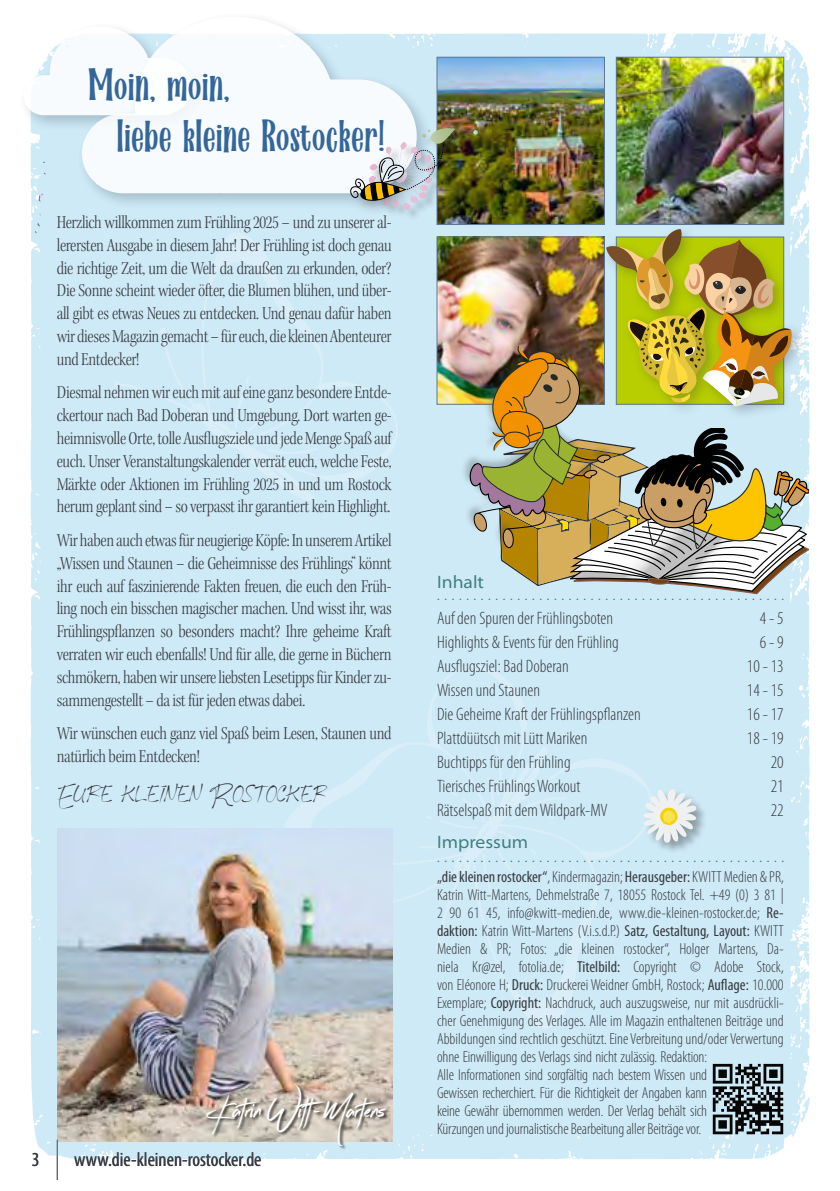
<style>
.page{position:relative;width:840px;height:1191px;background:#fff}
.page>*{position:absolute;margin:0;border:0;box-sizing:border-box;transform-origin:0 0}
.t1{font:48px "Imogen Agnes";color:#fff}
.t2{font:44px/50.4px "Hamerald";color:#34669a}
.t3{font:32px "Alberta Caps";letter-spacing:-.02em;color:#383b42}
.t4{font:condensed 20px "Myriad Pro";color:#383b42}
.t5{font:19px/22.8px "Kepler Std Light Cn Subh";letter-spacing:-.02em;color:#383b42;text-align:justify}
.t6{font:300 condensed 18px "Myriad Pro";color:#383b42}
.t7{font:semi-expanded 18px "Myriad Pro";color:#3f7f7d}
.t8{font:300 condensed 16px/18px "Myriad Pro";color:#383b42}
.t9{font:semi-expanded 12px "Myriad Pro";color:#3f7f7d}
.s1{font-weight:400}
</style>
<div class="page">
<div style="left:30px;top:33px;width:779px;height:1126px;background:#ceeaf6"></div>
<img style="left:35px;top:162px;width:11px;height:71px">
<svg style="left:281px;top:662px;width:247px;height:166px;background:#ceeaf6"></svg>
<svg style="left:472px;top:757px;width:184px;height:273px;background:#cfeaf6"></svg>
<svg style="left:379px;top:744px;width:189px;height:207px;background:#cfeaf6"></svg>
<svg style="left:199px;top:232px;width:202px;height:251px;background:#cfeaf6"></svg>
<svg style="left:113px;top:327px;width:205px;height:174px;background:#cfeaf6"></svg>
<div style="left:19px;top:21px;width:189px;height:111px;background:#303d4e;opacity:.3"></div>
<svg style="left:23px;top:26px;width:54px;height:89px"></svg>
<img style="left:58px;top:828px;width:334px;height:313px">
<div style="left:206px;top:1082px;width:186px;height:68px;background:#000;opacity:.75"></div>
<img style="left:438px;top:59px;width:164px;height:164px">
<div style="left:436px;top:57px;width:168px;height:168px;border:1px solid #5c7694"></div>
<img style="left:617px;top:59px;width:164px;height:164px">
<div style="left:615px;top:57px;width:168px;height:168px;border:1px solid #5c7694"></div>
<img style="left:438px;top:238px;width:31px;height:165px">
<svg style="left:712px;top:1063px;width:70px;height:71px;background:#606d72"></svg>
<hr style="left:57px;top:1140px;width:1px;height:39px;background:#383b42">
<div style="left:642px;top:789px;width:65px;height:65px;background:#000;opacity:.34"></div>
<svg style="left:641px;top:780px;width:63px;height:63px"></svg>
<div style="left:77px;top:11px;width:356px;height:199px;background:#303d4e;opacity:.3"></div>
<svg style="left:82px;top:17px;width:334px;height:176px"></svg>
<div style="left:369px;top:128px;width:120px;height:93px;background:#383b42;opacity:.3"></div>
<svg style="left:473px;top:130px;width:4px;height:5px"></svg>
<div style="left:342px;top:144px;width:109px;height:72px;background:#383b42;opacity:.35"></div>
<img style="left:348px;top:128px;width:107px;height:82px">
<div style="left:600px;top:223px;width:95px;height:103px;background:#383b42;opacity:.3"></div>
<div style="left:460px;top:336px;width:152px;height:213px;background:#383b42;opacity:.3"></div>
<img style="left:469px;top:229px;width:339px;height:365px">
<h2 class="t2" style="left:118px;top:63px;width:269px;text-indent:-29px">Moin, moin,<br>liebe kleine Rostocker!</h2>
<p class="t5" style="left:57px;top:211px;width:336px">Herzlich willkommen zum Frühling 2025 – und zu unserer al&shy;lerersten Ausgabe in diesem Jahr! Der Frühling ist doch genau die richtige Zeit, um die Welt da draußen zu erkunden, oder?<br>Die Sonne scheint wieder öfter, die Blumen blühen, und über&shy;all gibt es etwas Neues zu entdecken. Und genau dafür haben wir dieses Magazin gemacht – für euch, die kleinen Abenteurer und Entdecker!</p>
<p class="t5" style="left:57px;top:381px;width:336px">Diesmal nehmen wir euch mit auf eine ganz besondere Entde&shy;ckertour nach Bad Doberan und Umgebung. Dort warten ge&shy;heimnisvolle Orte, tolle Ausflugsziele und jede Menge Spaß auf euch. Unser Veranstaltungskalender verrät euch, welche Feste, Märkte oder Aktionen im Frühling 2025 in und um Rostock herum geplant sind – so verpasst ihr garantiert kein Highlight.</p>
<p class="t5" style="left:57px;top:529px;width:336px">Wir haben auch etwas für neugierige Köpfe: In unserem Artikel „Wissen und Staunen – die Geheimnisse des Frühlings“ könnt ihr euch auf faszinierende Fakten freuen, die euch den Früh&shy;ling noch ein bisschen magischer machen. Und wisst ihr, was Frühlingspflanzen so besonders macht? Ihre geheime Kraft verraten wir euch ebenfalls! Und für alle, die gerne in Büchern schmökern, haben wir unsere liebsten Lesetipps für Kinder zu&shy;sammengestellt – da ist für jeden etwas dabei.</p>
<p class="t5" style="left:57px;top:722px;width:336px">Wir wünschen euch ganz viel Spaß beim Lesen, Staunen und natürlich beim Entdecken!</p>
<h3 class="t3" style="left:57px;top:775px;width:271px">Eure kleinen Rostocker</h3>
<h1 class="t1" style="left:208px;top:1072px;width:187px">Katrin Witt-Martens</h1>
<p class="t4" style="left:32px;top:1148px;width:9px">3</p>
<p class="t4" style="left:74px;top:1148px;width:189px">www.die-kleinen-rostocker.de</p>
<p class="t7" style="left:437px;top:572px;width:48px">Inhalt</p>
<p class="t9" style="left:437px;top:589px;width:348px">................................................</p>
<p class="t6" style="left:437px;top:608px;width:177px">Auf den Spuren der Frühlingsboten</p>
<p class="t6" style="left:759px;top:608px;width:25px">4 - 5</p>
<p class="t6" style="left:437px;top:632px;width:183px">Highlights &amp; Events für den Frühling</p>
<p class="t6" style="left:759px;top:632px;width:25px">6 - 9</p>
<p class="t6" style="left:437px;top:656px;width:133px">Ausflugsziel: Bad Doberan</p>
<p class="t6" style="left:746px;top:656px;width:38px">10 - 13</p>
<p class="t6" style="left:437px;top:680px;width:105px">Wissen und Staunen</p>
<p class="t6" style="left:746px;top:680px;width:38px">14 - 15</p>
<p class="t6" style="left:437px;top:704px;width:205px">Die Geheime Kraft der Frühlingspflanzen</p>
<p class="t6" style="left:746px;top:704px;width:38px">16 - 17</p>
<p class="t6" style="left:437px;top:728px;width:152px">Plattdüütsch mit Lütt Mariken</p>
<p class="t6" style="left:746px;top:728px;width:38px">18 - 19</p>
<p class="t6" style="left:437px;top:752px;width:135px">Buchtipps für den Frühling</p>
<p class="t6" style="left:770px;top:752px;width:14px">20</p>
<p class="t6" style="left:437px;top:776px;width:145px">Tierisches Frühlings Workout</p>
<p class="t6" style="left:770px;top:776px;width:14px">21</p>
<p class="t6" style="left:437px;top:800px;width:172px">Rätselspaß mit dem Wildpark-MV</p>
<p class="t6" style="left:770px;top:800px;width:14px">22</p>
<p class="t7" style="left:437px;top:831px;width:93px">Impressum</p>
<p class="t9" style="left:437px;top:851px;width:348px">................................................</p>
<p class="t8" style="left:437px;top:868px;width:348px"><span class="s1">„die kleinen rostocker“</span>, Kindermagazin; <span class="s1">Herausgeber:</span> KWITT Medien &amp; PR, Katrin Witt-Martens, Dehmelstraße 7, 18055 Rostock Tel. +49 (0) 3 81 | 2 90 61 45, info@kwitt-medien.de, www.die-kleinen-rostocker.de; <span class="s1">Re&shy;daktion:</span> Katrin Witt-Martens (V.i.s.d.P.) <span class="s1">Satz, Gestaltung, Layout:</span> KWITT Medien &amp; PR; Fotos: „die kleinen rostocker“, Holger Martens, Da&shy;niela Kr@zel, fotolia.de; <span class="s1">Titelbild:</span> Copyright © Adobe Stock, von Eléonore H; <span class="s1">Druck:</span> Druckerei Weidner GmbH, Rostock; <span class="s1">Auflage:</span> 10.000<br>Exemplare; <span class="s1">Copyright:</span> Nachdruck, auch auszugsweise, nur mit ausdrückli&shy;cher Genehmigung des Verlages. Alle im Magazin enthaltenen Beiträge und Abbildungen sind rechtlich geschützt. Eine Verbreitung und/oder Verwertung ohne Einwilligung des Verlags sind nicht zulässig. Redaktion:<br>Alle Informationen sind sorgfältig nach bestem Wissen und<br>Gewissen recherchiert. Für die Richtigkeit der Angaben kann<br>keine Gewähr übernommen werden. Der Verlag behält sich<br>Kürzungen und journalistische Bearbeitung aller Beiträge vor.</p>
</div>
